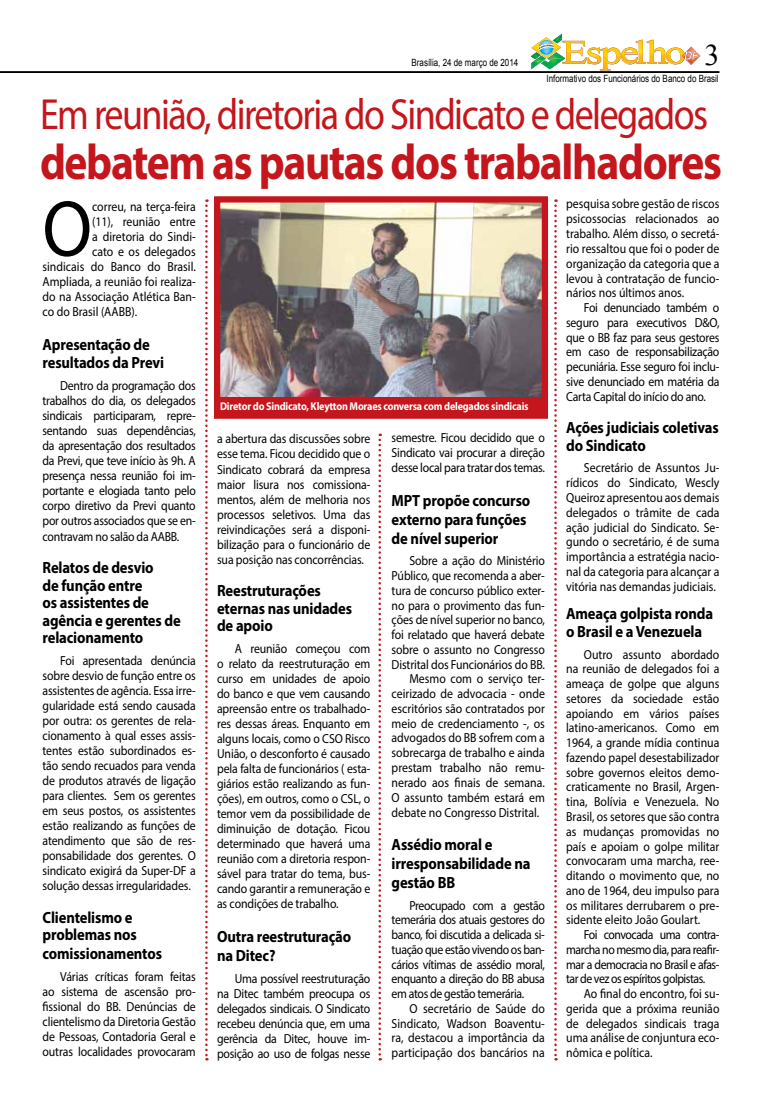
<style>
.page{position:relative;width:762px;height:1099px;background:#fff}
.page>*{position:absolute;margin:0;border:0;box-sizing:border-box;transform-origin:0 0}
.t1{font:79.88px "Myriad Pro";color:#000;scale:.9 1}
.t2{font:700 50px "Myriad Pro";letter-spacing:-.03em;color:#c4161c;scale:.87 1}
.t3{font:43.75px "Myriad Pro";letter-spacing:-.04em;color:#c4161c;scale:.87 1}
.t4{font:30px "Times New Roman";color:#000}
.t5{font:700 16.25px/17.5px "Myriad Pro";letter-spacing:-.01em;color:#000;scale:.9 1}
.t6{font:13.12px/15px "Myriad Pro";letter-spacing:-.01em;color:#000;text-align:justify;scale:.9 1}
.t7{font:700 11.25px "Myriad Pro";letter-spacing:-.02em;color:#fff;scale:.9 1}
.t8{font:10px "Arial";color:#000;scale:.8 1}
</style>
<div class="page">
<hr style="left:0;top:71px;width:719px;height:2px;background:#000">
<img style="left:531px;top:34px;width:169px;height:37px">
<svg style="left:205px;top:199px;width:3px;height:861px"></svg>
<svg style="left:378px;top:433px;width:3px;height:627px"></svg>
<svg style="left:554px;top:199px;width:3px;height:861px"></svg>
<img style="left:221px;top:203px;width:320px;height:194px">
<div style="left:214px;top:196px;width:334px;height:223px;border:6px solid #c4161c"></div>
<div style="left:218px;top:397px;width:329px;height:18px;background:#c4161c"></div>
<p class="t8" style="left:411px;top:56px;width:135px">Brasília, 24 de março de 2014</p>
<h3 class="t4" style="left:704px;top:34px;width:16px">3</h3>
<p class="t8" style="left:546px;top:72px;width:217px">Informativo dos Funcionários do Banco do Brasil</p>
<h3 class="t3" style="left:40px;top:87px;width:769px">Em reunião, diretoria do Sindicato e delegados</h3>
<h2 class="t2" style="left:40px;top:129px;width:785px">debatem as pautas dos trabalhadores</h2>
<h1 class="t1" style="left:43px;top:180px;width:57px">O</h1>
<p class="t6" style="left:92px;top:199px;width:117px">correu, na terça-feira</p>
<p class="t6" style="left:92px;top:214px;width:117px">(11), reunião entre</p>
<p class="t6" style="left:92px;top:229px;width:117px">a diretoria do Sindi-</p>
<p class="t6" style="left:92px;top:244px;width:117px">cato e os delegados</p>
<p class="t6" style="left:43px;top:259px;width:172px">sindicais do Banco do Brasil.</p>
<p class="t6" style="left:43px;top:274px;width:172px">Ampliada, a reunião foi realiza-</p>
<p class="t6" style="left:43px;top:289px;width:172px">do na Associação Atlética Ban-</p>
<p class="t6" style="left:43px;top:304px;width:107px">co do Brasil (AABB).</p>
<p class="t5" style="left:43px;top:334px;width:137px;line-height:18.8px">Apresentação de resultados da Previ</p>
<p class="t6" style="left:43px;top:378px;width:172px;text-indent:18px">Dentro da programação dos trabalhos do dia, os delegados sindicais participaram, repre&shy;sentando suas dependências, da apresentação dos resultados da Previ, que teve início às 9h. A presença nessa reunião foi im&shy;portante e elogiada tanto pelo corpo diretivo da Previ quanto por outros associados que se en&shy;contravam no salão da AABB.</p>
<p class="t5" style="left:43px;top:558px;width:155px">Relatos de desvio<br>de função entre<br>os assistentes de agência e gerentes de relacionamento</p>
<p class="t6" style="left:43px;top:653px;width:172px;text-indent:18px">Foi apresentada denúncia sobre desvio de função entre os assistentes de agência. Essa irre&shy;gularidade está sendo causada por outra: os gerentes de rela&shy;cionamento à qual esses assis&shy;tentes estão subordinados es&shy;tão sendo recuados para venda de produtos através de ligação para clientes. Sem os gerentes em seus postos, os assistentes estão realizando as funções de atendimento que são de res&shy;ponsabilidade dos gerentes. O sindicato exigirá da Super-DF a solução dessas irregularidades.</p>
<p class="t5" style="left:43px;top:907px;width:134px;line-height:18.1px">Clientelismo e problemas nos comissionamentos</p>
<p class="t6" style="left:43px;top:969px;width:172px;text-indent:18px">Várias críticas foram feitas ao sistema de ascensão pro&shy;fissional do BB. Denúncias de clientelismo da Diretoria Gestão de Pessoas, Contadoria Geral e outras localidades provocaram</p>
<p class="t7" style="left:220px;top:399px;width:344px">Diretor do Sindicato, Kleytton Moraes conversa com delegados sindicais</p>
<p class="t6" style="left:217px;top:431px;width:172px">a abertura das discussões sobre esse tema. Ficou decidido que o Sindicato cobrará da empresa maior lisura nos comissiona&shy;mentos, além de melhoria nos processos seletivos. Uma das reivindicações será a disponi&shy;bilização para o funcionário de sua posição nas concorrências.</p>
<p class="t5" style="left:217px;top:581px;width:152px">Reestruturações eternas nas unidades de apoio</p>
<p class="t6" style="left:217px;top:641px;width:172px;text-indent:18px">A reunião começou com o relato da reestruturação em curso em unidades de apoio do banco e que vem causando apreensão entre os trabalhado&shy;res dessas áreas. Enquanto em alguns locais, como o CSO Risco União, o desconforto é causado pela falta de funcionários ( esta&shy;giários estão realizando as fun&shy;ções), em outros, como o CSL, o temor vem da possibilidade de diminuição de dotação. Ficou determinado que haverá uma reunião com a diretoria respon&shy;sável para tratar do tema, bus&shy;cando garantir a remuneração e as condições de trabalho.</p>
<p class="t5" style="left:217px;top:926px;width:151px;line-height:18.8px">Outra reestruturação na Ditec?</p>
<p class="t6" style="left:217px;top:970px;width:172px;text-indent:18px">Uma possível reestruturação na Ditec também preocupa os delegados sindicais. O Sindicato recebeu denúncia que, em uma gerência da Ditec, houve im&shy;posição ao uso de folgas nesse</p>
<p class="t6" style="left:392px;top:430px;width:172px">semestre. Ficou decidido que o Sindicato vai procurar a direção desse local para tratar dos temas.</p>
<p class="t5" style="left:392px;top:490px;width:156px;line-height:18.8px">MPT propõe concurso externo para funções de nível superior</p>
<p class="t6" style="left:409px;top:553px;width:152px">Sobre a ação do Ministério</p>
<p class="t6" style="left:392px;top:568px;width:172px">Público, que recomenda a aber-</p>
<p class="t6" style="left:392px;top:582px;width:172px">tura de concurso público exter-</p>
<p class="t6" style="left:392px;top:597px;width:172px">no para o provimento das fun-</p>
<p class="t6" style="left:392px;top:612px;width:172px">ções de nível superior no banco,</p>
<p class="t6" style="left:392px;top:627px;width:172px">foi relatado que haverá debate</p>
<p class="t6" style="left:392px;top:641px;width:172px">sobre o assunto no Congresso</p>
<p class="t6" style="left:392px;top:656px;width:172px">Distrital dos Funcionários do BB.</p>
<p class="t6" style="left:409px;top:671px;width:152px">Mesmo com o serviço ter-</p>
<p class="t6" style="left:392px;top:686px;width:172px">ceirizado de advocacia - onde</p>
<p class="t6" style="left:392px;top:700px;width:172px">escritórios são contratados por</p>
<p class="t6" style="left:392px;top:715px;width:172px">meio de credenciamento -, os</p>
<p class="t6" style="left:392px;top:730px;width:172px">advogados do BB sofrem com a</p>
<p class="t6" style="left:392px;top:745px;width:172px">sobrecarga de trabalho e ainda</p>
<p class="t6" style="left:392px;top:759px;width:172px">prestam trabalho não remu-</p>
<p class="t6" style="left:392px;top:774px;width:172px">nerado aos finais de semana.</p>
<p class="t6" style="left:392px;top:789px;width:172px">O assunto também estará em</p>
<p class="t6" style="left:392px;top:804px;width:166px">debate no Congresso Distrital.</p>
<p class="t5" style="left:392px;top:834px;width:156px;line-height:18.8px">Assédio moral e irresponsabilidade na gestão BB</p>
<p class="t6" style="left:392px;top:897px;width:172px;text-indent:18px">Preocupado com a gestão temerária dos atuais gestores do banco, foi discutida a delicada si&shy;tuação que estão vivendo os ban&shy;cários vítimas de assédio moral, enquanto a direção do BB abusa em atos de gestão temerária.</p>
<p class="t6" style="left:392px;top:1000px;width:172px;text-indent:18px">O secretário de Saúde do Sindicato, Wadson Boaventu&shy;ra, destacou a importância da participação dos bancários na</p>
<p class="t6" style="left:566px;top:196px;width:172px">pesquisa sobre gestão de riscos psicossocias relacionados ao trabalho. Além disso, o secretá&shy;rio ressaltou que foi o poder de organização da categoria que a levou à contratação de funcio&shy;nários nos últimos anos.</p>
<p class="t6" style="left:566px;top:300px;width:172px;text-indent:18px">Foi denunciado também o seguro para executivos D&amp;O, que o BB faz para seus gestores em caso de responsabilização pecuniária. Esse seguro foi inclu&shy;sive denunciado em matéria da Carta Capital do início do ano.</p>
<p class="t5" style="left:566px;top:418px;width:171px">Ações judiciais coletivas do Sindicato</p>
<p class="t6" style="left:566px;top:460px;width:172px;text-indent:18px">Secretário de Assuntos Ju&shy;rídicos do Sindicato, Wescly Queiroz apresentou aos demais delegados o trâmite de cada ação judicial do Sindicato. Se&shy;gundo o secretário, é de suma importância a estratégia nacio&shy;nal da categoria para alcançar a vitória nas demandas judiciais.</p>
<p class="t5" style="left:566px;top:604px;width:165px">Ameaça golpista ronda o Brasil e a Venezuela</p>
<p class="t6" style="left:566px;top:646px;width:172px;text-indent:18px">Outro assunto abordado na reunião de delegados foi a ameaça de golpe que alguns setores da sociedade estão apoiando em vários países latino-americanos. Como em 1964, a grande mídia continua fazendo papel desestabilizador sobre governos eleitos demo&shy;craticamente no Brasil, Argen&shy;tina, Bolívia e Venezuela. No Brasil, os setores que são contra as mudanças promovidas no país e apoiam o golpe militar convocaram uma marcha, ree&shy;ditando o movimento que, no ano de 1964, deu impulso para os militares derrubarem o pre&shy;sidente eleito João Goulart.</p>
<p class="t6" style="left:566px;top:927px;width:172px;text-indent:18px">Foi convocada uma contra&shy;marcha no mesmo dia, para reafir&shy;mar a democracia no Brasil e afas&shy;tar de vez os espíritos golpistas.</p>
<p class="t6" style="left:566px;top:986px;width:172px;text-indent:18px">Ao final do encontro, foi su&shy;gerida que a próxima reunião de delegados sindicais traga uma análise de conjuntura eco&shy;nômica e política.</p>
</div>
